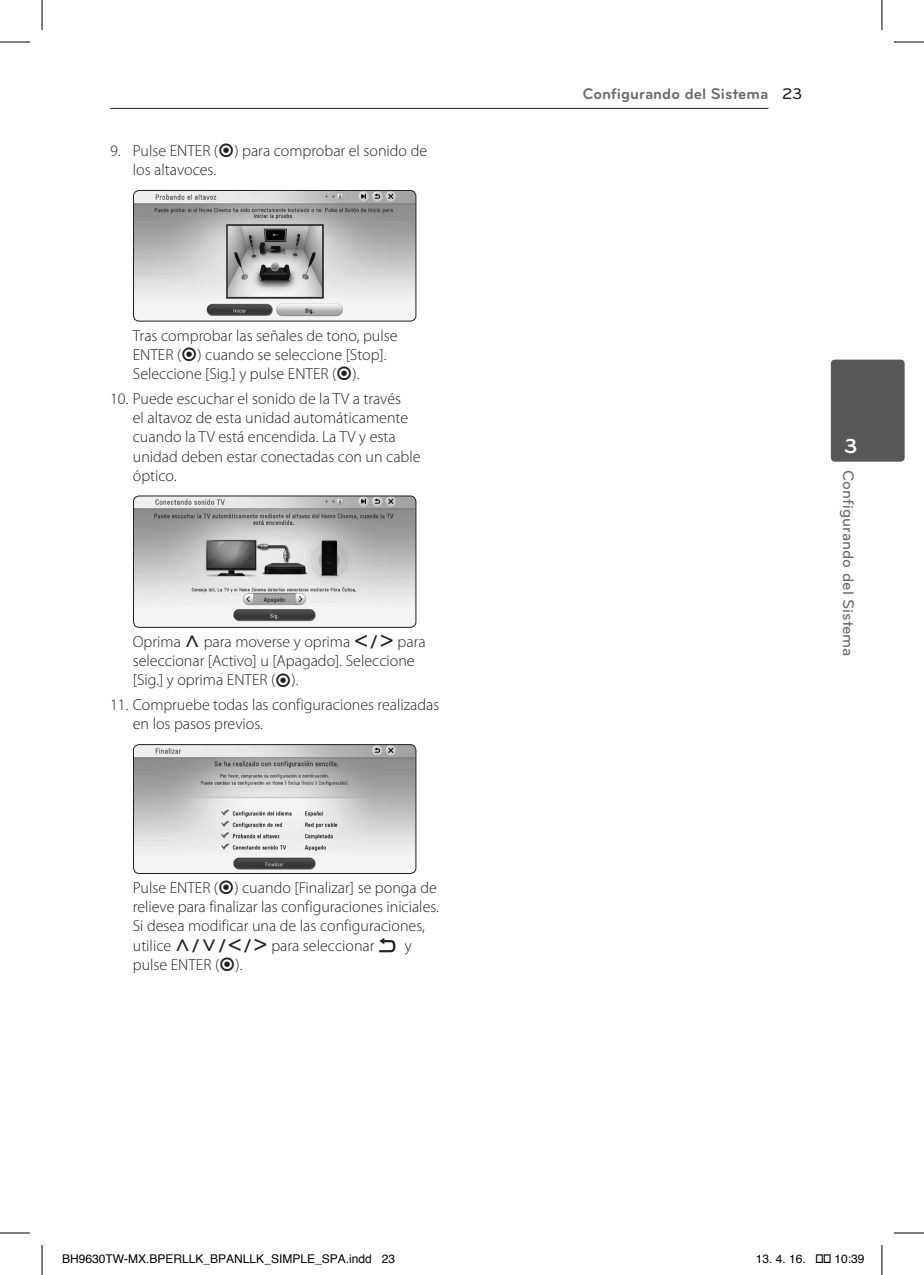
<style>
.page{position:relative;width:924px;height:1275px;background:#fff}
.page>*{position:absolute;margin:0;border:0;box-sizing:border-box;transform-origin:0 0}
.t1{font:700 21px "Bryant LG";color:#fff}
.Contents_Text_Sub_Nu{font:300 16px/19.2px "Myriad Pro";color:#231f20}
.Content_text_Num{font:300 16px/19.2px "Myriad Pro";color:#231f20}
.Chapter_Title_Top_R{font:700 16px "Bryant LG";color:#6c6d70}
.Chapter_Title_Side{font:500 16px "Bryant LG";color:#6c6d70}
.Page_No_Right{font:500 16px "Bryant LG";color:#231f20}
.t2{font:12px "Helvetica";color:#000}
.s1{font-family:"UPSYS Common";font-weight:400}
.s2{font-family:"UPSYS Circled Number";font-weight:400}
</style>
<div class="page">
<hr style="left:110px;top:108px;width:658px;height:1px;background:#231f20">
<div style="left:830px;top:359px;width:74px;height:103px;background:#57585a;border-radius:4px"></div>
<img style="left:133px;top:190px;width:283px;height:131px">
<div style="left:133px;top:190px;width:283px;height:131px;border:1px solid #231f20;border-radius:6px"></div>
<img style="left:134px;top:496px;width:282px;height:131px">
<div style="left:133px;top:495px;width:283px;height:133px;border:1px solid #231f20;border-radius:6px"></div>
<img style="left:134px;top:744px;width:282px;height:129px">
<div style="left:133px;top:744px;width:283px;height:130px;border:1px solid #231f20;border-radius:6px"></div>
<hr style="left:0;top:42px;width:30px;height:1px;background:#000">
<hr style="left:893px;top:42px;width:30px;height:1px;background:#000">
<hr style="left:0;top:1232px;width:30px;height:1px;background:#000">
<hr style="left:893px;top:1232px;width:30px;height:1px;background:#000">
<hr style="left:42px;top:0;width:1px;height:30px;background:#000">
<hr style="left:42px;top:1245px;width:1px;height:30px;background:#000">
<hr style="left:881px;top:0;width:1px;height:30px;background:#000">
<hr style="left:881px;top:1245px;width:1px;height:30px;background:#000">
<p class="Content_text_Num" style="left:133px;top:141px;width:296px;text-indent:-23px">9. Pulse ENTER (<span class="s1">b</span>) para comprobar el sonido de los altavoces.</p>
<p class="Contents_Text_Sub_Nu" style="left:133px;top:325px;width:266px">Tras comprobar las señales de tono, pulse<br>ENTER (<span class="s1">b</span>) cuando se seleccione [Stop].<br>Seleccione [Sig.] y pulse ENTER (<span class="s1">b</span>).</p>
<p class="Content_text_Num" style="left:133px;top:389px;width:289px;text-indent:-23px">10. Puede escuchar el sonido de la TV a través<br>el altavoz de esta unidad automáticamente cuando la TV está encendida. La TV y esta unidad deben estar conectadas con un cable óptico.</p>
<p class="Contents_Text_Sub_Nu" style="left:133px;top:632px;width:294px">Oprima <span class="s1">W</span> para moverse y oprima <span class="s1">A/D</span> para seleccionar [Activo] u [Apagado]. Seleccione [Sig.] y oprima ENTER (<span class="s1">b</span>).</p>
<p class="Content_text_Num" style="left:133px;top:695px;width:308px;text-indent:-23px">11. Compruebe todas las configuraciones realizadas en los pasos previos.</p>
<p class="Contents_Text_Sub_Nu" style="left:133px;top:878px;width:307px">Pulse ENTER (<span class="s1">b</span>) cuando [Finalizar] se ponga de relieve para finalizar las configuraciones iniciales.<br>Si desea modificar una de las configuraciones, utilice <span class="s1">W/S/A/D</span> para seleccionar <span class="s2">1</span> y pulse ENTER (<span class="s1">b</span>).</p>
<p class="Chapter_Title_Top_R" style="left:582px;top:84px;width:187px">Configurando del Sistema</p>
<p class="Page_No_Right" style="left:781px;top:84px;width:22px">23</p>
<p class="t1" style="left:843px;top:433px;width:15px">3</p>
<p class="Chapter_Title_Side" style="left:857px;top:470px;width:188px;rotate:90deg">Configurando del Sistema</p>
<p class="t2" style="left:62px;top:1249px;width:334px">BH9630TW-MX.BPERLLK_BPANLLK_SIMPLE_SPA.indd 23</p>
<p class="t2" style="left:755px;top:1249px;width:52px">13. 4. 16.</p>
<p class="t2" style="left:834px;top:1249px;width:32px">10:39</p>
</div>
